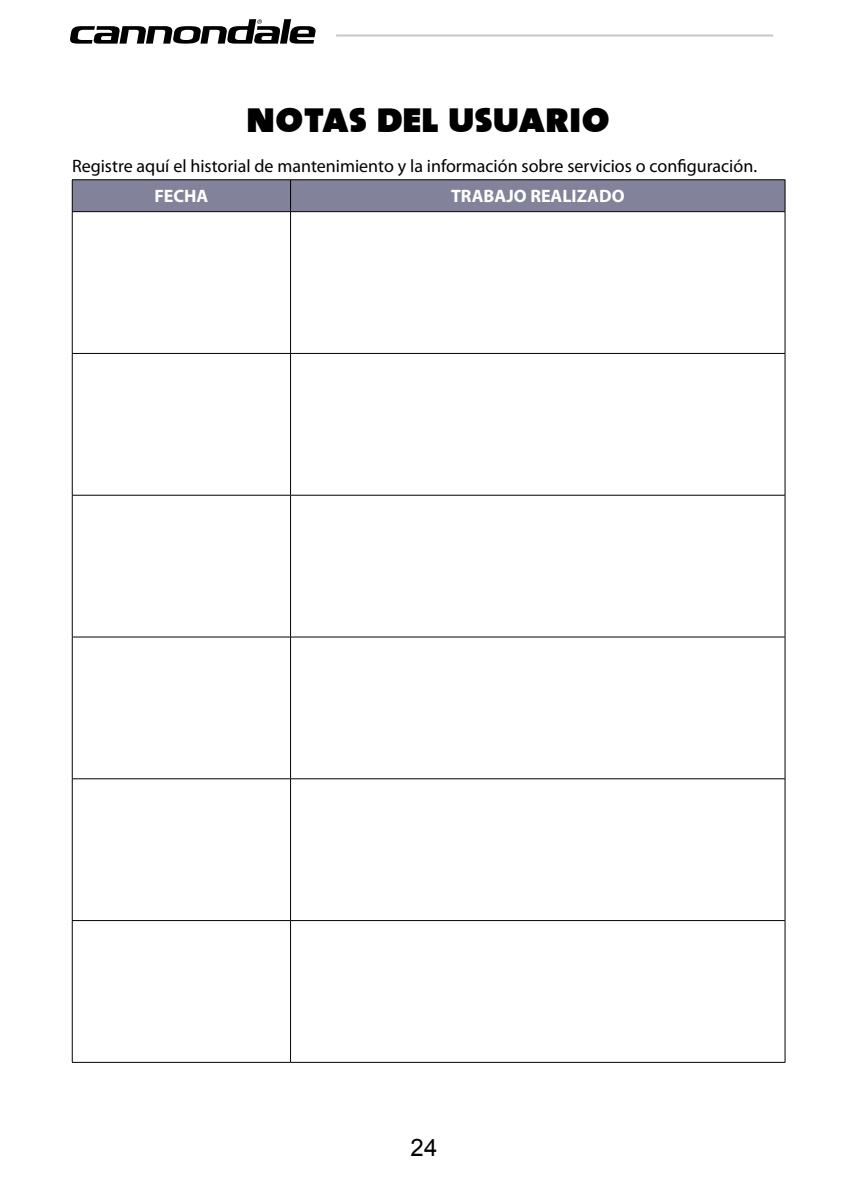
<style>
.page{position:relative;width:842px;height:1191px;background:#fff}
.page>*{position:absolute;margin:0;border:0;box-sizing:border-box;transform-origin:0 0}
.t1{font:36px "The Mix Black Next Caps";color:#000}
.t2{font:24px "Arial";color:#000}
.t3{font:18px "Myriad Pro";color:#000}
.t4{font:700 18px "Myriad Pro";color:#fff}
</style>
<div class="page">
<hr style="left:336px;top:35px;width:437px;height:2px;background:#c5c6c8">
<svg style="left:70px;top:19px;width:246px;height:25px"></svg>
<div style="left:73px;top:180px;width:712px;height:31px;background:#82829b"></div>
<hr style="left:72px;top:179px;width:219px;height:1px;background:#000">
<hr style="left:72px;top:180px;width:1px;height:31px;background:#000">
<hr style="left:291px;top:179px;width:494px;height:1px;background:#000">
<hr style="left:290px;top:180px;width:1px;height:31px;background:#000">
<hr style="left:785px;top:180px;width:1px;height:31px;background:#000">
<hr style="left:72px;top:211px;width:219px;height:1px;background:#000">
<hr style="left:72px;top:212px;width:1px;height:141px;background:#000">
<hr style="left:291px;top:211px;width:494px;height:1px;background:#000">
<hr style="left:290px;top:212px;width:1px;height:141px;background:#000">
<hr style="left:785px;top:212px;width:1px;height:141px;background:#000">
<hr style="left:72px;top:353px;width:219px;height:1px;background:#000">
<hr style="left:72px;top:354px;width:1px;height:141px;background:#000">
<hr style="left:291px;top:353px;width:494px;height:1px;background:#000">
<hr style="left:290px;top:354px;width:1px;height:141px;background:#000">
<hr style="left:785px;top:354px;width:1px;height:141px;background:#000">
<hr style="left:72px;top:495px;width:219px;height:1px;background:#000">
<hr style="left:72px;top:495px;width:1px;height:142px;background:#000">
<hr style="left:291px;top:495px;width:494px;height:1px;background:#000">
<hr style="left:290px;top:495px;width:1px;height:142px;background:#000">
<hr style="left:785px;top:495px;width:1px;height:142px;background:#000">
<hr style="left:72px;top:636px;width:219px;height:1px;background:#000">
<hr style="left:72px;top:637px;width:1px;height:141px;background:#000">
<hr style="left:291px;top:636px;width:494px;height:1px;background:#000">
<hr style="left:290px;top:637px;width:1px;height:141px;background:#000">
<hr style="left:785px;top:637px;width:1px;height:141px;background:#000">
<hr style="left:72px;top:778px;width:219px;height:1px;background:#000">
<hr style="left:72px;top:779px;width:1px;height:141px;background:#000">
<hr style="left:291px;top:778px;width:494px;height:1px;background:#000">
<hr style="left:290px;top:779px;width:1px;height:141px;background:#000">
<hr style="left:785px;top:779px;width:1px;height:141px;background:#000">
<hr style="left:72px;top:920px;width:219px;height:1px;background:#000">
<hr style="left:72px;top:920px;width:1px;height:142px;background:#000">
<hr style="left:291px;top:920px;width:494px;height:1px;background:#000">
<hr style="left:290px;top:920px;width:1px;height:142px;background:#000">
<hr style="left:785px;top:920px;width:1px;height:142px;background:#000">
<hr style="left:72px;top:1062px;width:219px;height:1px;background:#000">
<hr style="left:291px;top:1062px;width:494px;height:1px;background:#000">
<h1 class="t1" style="left:248px;top:96px;width:363px">NOTAS DEL USUARIO</h1>
<p class="t3" style="left:72px;top:154px;width:687px">Registre aquí el historial de mantenimiento y la información sobre servicios o configuración.</p>
<p class="t4" style="left:154px;top:185px;width:56px">FECHA</p>
<p class="t4" style="left:451px;top:185px;width:175px">TRABAJO REALIZADO</p>
<h2 class="t2" style="left:411px;top:1132px;width:14px">24</h2>
</div>
